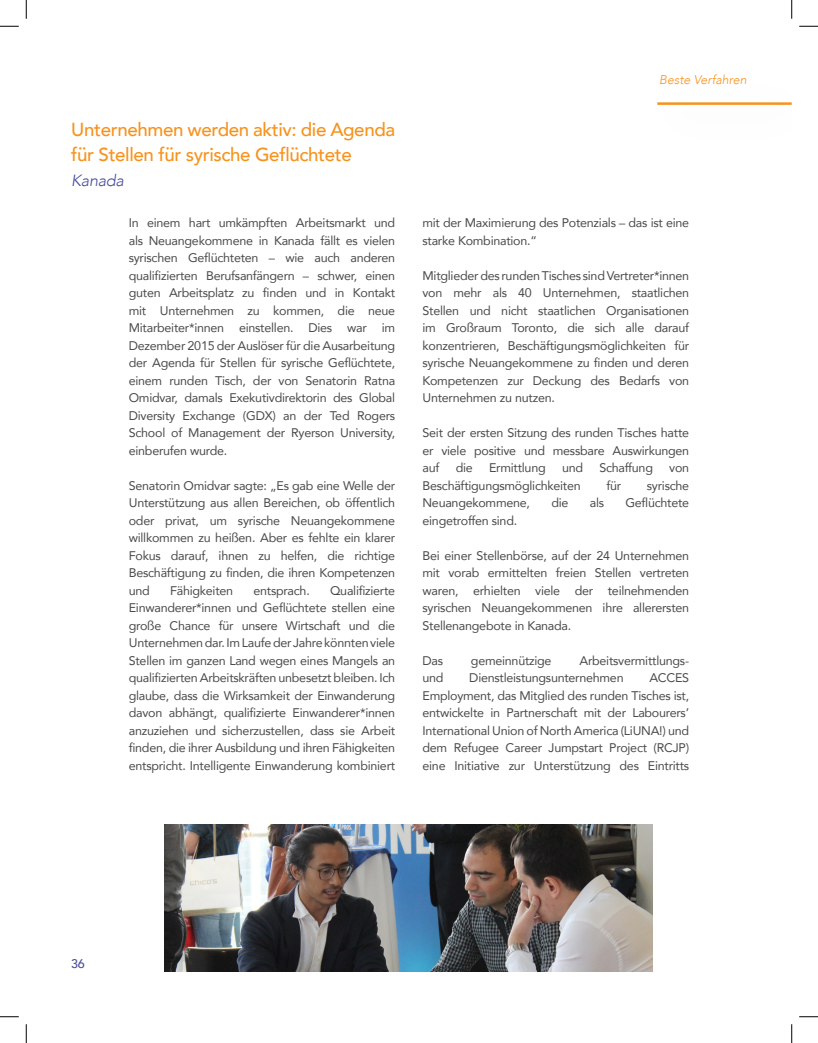
<style>
.page{position:relative;width:818px;height:1043px;background:#fff}
.page>*{position:absolute;margin:0;border:0;box-sizing:border-box;transform-origin:0 0}
.t1{font:500 18.75px/25px "Avenir";letter-spacing:-.02em;color:#f7931d}
.t2{font:italic 300 16.25px "Avenir";letter-spacing:-.02em;color:#4a4d9c}
.t3{font:12.5px/17.5px "Avenir";letter-spacing:-.02em;color:#494a4a;text-align:justify}
.t4{font:italic 300 12.5px "Avenir";color:#f7931d}
.t5{font:500 12.5px "Avenir";color:#4a4d9c}
</style>
<div class="page">
<hr style="left:657px;top:102px;width:134px;height:3px;background:#f7931d">
<img style="left:164px;top:824px;width:488px;height:147px">
<svg style="left:0;top:25px;width:19px;height:2px"></svg>
<svg style="left:799px;top:25px;width:19px;height:2px"></svg>
<svg style="left:0;top:1016px;width:19px;height:1px"></svg>
<svg style="left:799px;top:1016px;width:19px;height:1px"></svg>
<svg style="left:25px;top:0;width:2px;height:19px"></svg>
<svg style="left:25px;top:1024px;width:2px;height:18px"></svg>
<svg style="left:791px;top:0;width:1px;height:19px"></svg>
<svg style="left:791px;top:1024px;width:1px;height:18px"></svg>
<p class="t1" style="left:71px;top:115px;width:325px">Unternehmen werden aktiv: die Agenda für Stellen für syrische Geflüchtete</p>
<p class="t2" style="left:71px;top:170px;width:54px">Kanada</p>
<p class="t3" style="left:129px;top:214px;width:268px">In einem hart umkämpften Arbeitsmarkt und als Neuangekommene in Kanada fällt es vielen syrischen Geflüchteten – wie auch anderen qualifizierten Berufsanfängern – schwer, einen guten Arbeitsplatz zu finden und in Kontakt mit Unternehmen zu kommen, die neue Mitarbeiter*innen einstellen. Dies war im Dezember 2015 der Auslöser für die Ausarbeitung der Agenda für Stellen für syrische Geflüchtete, einem runden Tisch, der von Senatorin Ratna Omidvar, damals Exekutivdirektorin des Global Diversity Exchange (GDX) an der Ted Rogers School of Management der Ryerson University, einberufen wurde.</p>
<p class="t3" style="left:129px;top:476px;width:268px">Senatorin Omidvar sagte: „Es gab eine Welle der Unterstützung aus allen Bereichen, ob öffentlich oder privat, um syrische Neuangekommene willkommen zu heißen. Aber es fehlte ein klarer Fokus darauf, ihnen zu helfen, die richtige Beschäftigung zu finden, die ihren Kompetenzen und</p>
<p class="t3" style="left:129px;top:581px;width:268px;text-indent:201px">Qualifizierte Einwanderer*innen und Geflüchtete stellen eine große Chance für unsere Wirtschaft und die Unternehmen dar. Im Laufe der Jahre könnten viele Stellen im ganzen Land wegen eines Mangels an qualifizierten Arbeitskräften unbesetzt bleiben. Ich glaube, dass die Wirksamkeit der Einwanderung davon abhängt, qualifizierte Einwanderer*innen anzuziehen und sicherzustellen, dass sie Arbeit finden, die ihrer Ausbildung und ihren Fähigkeiten entspricht. Intelligente Einwanderung kombiniert</p>
<p class="t3" style="left:170px;top:581px;width:65px">Fähigkeiten</p>
<p class="t3" style="left:253px;top:581px;width:58px">entsprach.</p>
<p class="t4" style="left:659px;top:72px;width:89px">Beste Verfahren</p>
<p class="t3" style="left:422px;top:214px;width:268px">mit der Maximierung des Potenzials – das ist eine starke Kombination.“</p>
<p class="t3" style="left:422px;top:266px;width:268px">Mitglieder des runden Tisches sind Vertreter*innen von mehr als 40 Unternehmen, staatlichen Stellen und nicht staatlichen Organisationen im Großraum Toronto, die sich alle darauf konzentrieren, Beschäftigungsmöglichkeiten für syrische Neuangekommene zu finden und deren Kompetenzen zur Deckung des Bedarfs von Unternehmen zu nutzen.</p>
<p class="t3" style="left:422px;top:424px;width:268px">Seit der ersten Sitzung des runden Tisches hatte er viele positive und messbare Auswirkungen auf</p>
<p class="t3" style="left:455px;top:459px;width:19px">die</p>
<p class="t3" style="left:489px;top:459px;width:58px">Ermittlung</p>
<p class="t3" style="left:562px;top:459px;width:23px">und</p>
<p class="t3" style="left:599px;top:459px;width:55px">Schaffung</p>
<p class="t3" style="left:669px;top:459px;width:21px">von</p>
<p class="t3" style="left:422px;top:476px;width:160px">Beschäftigungsmöglichkeiten</p>
<p class="t3" style="left:606px;top:476px;width:16px">für</p>
<p class="t3" style="left:647px;top:476px;width:44px">syrische</p>
<p class="t3" style="left:422px;top:494px;width:109px">Neuangekommene,</p>
<p class="t3" style="left:551px;top:494px;width:19px">die</p>
<p class="t3" style="left:589px;top:494px;width:16px">als</p>
<p class="t3" style="left:625px;top:494px;width:65px">Geflüchtete</p>
<p class="t3" style="left:422px;top:511px;width:96px">eingetroffen sind.</p>
<p class="t3" style="left:422px;top:546px;width:268px">Bei einer Stellenbörse, auf der 24 Unternehmen mit vorab ermittelten freien Stellen vertreten waren, erhielten viele der teilnehmenden syrischen Neuangekommenen ihre allerersten Stellenangebote in Kanada.</p>
<p class="t3" style="left:422px;top:651px;width:22px">Das</p>
<p class="t3" style="left:471px;top:651px;width:82px">gemeinnützige</p>
<p class="t3" style="left:579px;top:651px;width:111px">Arbeitsvermittlungs-</p>
<p class="t3" style="left:422px;top:669px;width:23px">und</p>
<p class="t3" style="left:469px;top:669px;width:156px">Dienstleistungsunternehmen</p>
<p class="t3" style="left:422px;top:669px;width:268px;text-indent:227px">ACCES Employment, das Mitglied des runden Tisches ist, entwickelte in Partnerschaft mit der Labourers’ International Union of North America (LiUNA!) und dem Refugee Career Jumpstart Project (RCJP) eine Initiative zur Unterstützung des Eintritts</p>
<p class="t5" style="left:71px;top:952px;width:15px">36</p>
</div>
